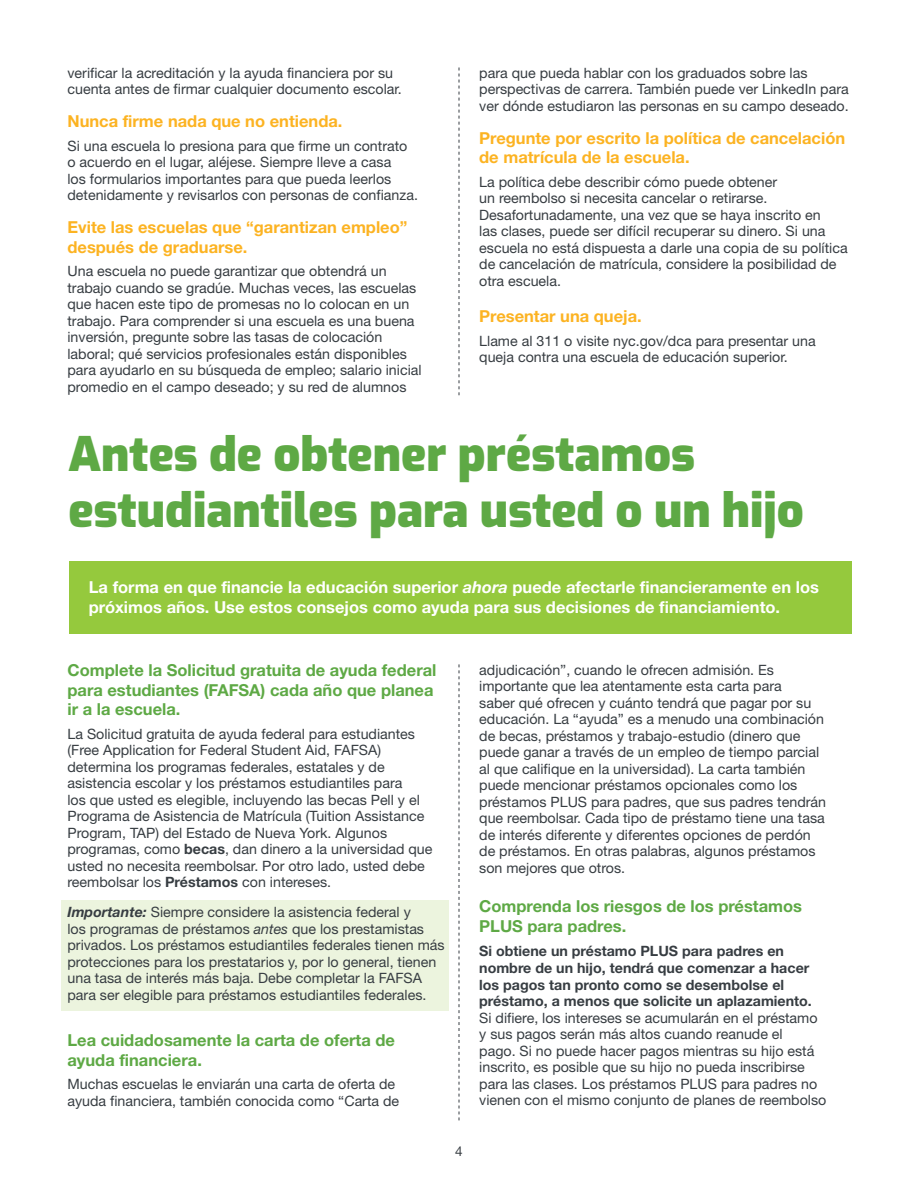
<style>
.page{position:relative;width:918px;height:1188px;background:#fff}
.page>*{position:absolute;margin:0;border:0;box-sizing:border-box;transform-origin:0 0}
.t1{font:900 47.25px/56.7px "Exo";color:#5ea945}
.t2{font:700 16.5px/19.6px "Helvetica Neue LT Std";color:#5ea945}
.t3{font:700 16.5px/19.6px "Helvetica Neue LT Std";color:#fcb322}
.t4{font:700 16.5px/19.6px "Helvetica Neue LT Std";color:#fff}
.t5{font:14.25px/16.5px "Helvetica Neue LT Std";color:#373d42}
.t6{font:700 14.25px/16.6px "Helvetica Neue LT Std";color:#373d42}
.t7{font:13.5px "Helvetica Neue LT Std";color:#373d42}
.s1{font-style:italic}
.s2{font-weight:700}
.s3{font-weight:700;font-style:italic}
</style>
<div class="page">
<div style="left:61px;top:900px;width:388px;height:111px;background:#ecf4de"></div>
<div style="left:69px;top:561px;width:783px;height:73px;background:#95c93d"></div>
<svg style="left:459px;top:68px;width:1px;height:327px"></svg>
<svg style="left:459px;top:664px;width:1px;height:456px"></svg>
<p class="t5" style="left:68px;top:64px;width:336px">verificar la acreditación y la ayuda financiera por su cuenta antes de firmar cualquier documento escolar.</p>
<p class="t3" style="left:68px;top:111px;width:276px">Nunca firme nada que no entienda.</p>
<p class="t5" style="left:68px;top:137px;width:352px">Si una escuela lo presiona para que firme un contrato o acuerdo en el lugar, aléjese. Siempre lleve a casa<br>los formularios importantes para que pueda leerlos detenidamente y revisarlos con personas de confianza.</p>
<p class="t3" style="left:68px;top:217px;width:342px">Evite las escuelas que “garantizan empleo” después de graduarse.</p>
<p class="t5" style="left:68px;top:263px;width:356px">Una escuela no puede garantizar que obtendrá un trabajo cuando se gradúe. Muchas veces, las escuelas que hacen este tipo de promesas no lo colocan en un trabajo. Para comprender si una escuela es una buena inversión, pregunte sobre las tasas de colocación laboral; qué servicios profesionales están disponibles para ayudarlo en su búsqueda de empleo; salario inicial promedio en el campo deseado; y su red de alumnos</p>
<p class="t5" style="left:479px;top:64px;width:371px">para que pueda hablar con los graduados sobre las perspectivas de carrera. También puede ver LinkedIn para ver dónde estudiaron las personas en su campo deseado.</p>
<p class="t3" style="left:479px;top:128px;width:367px">Pregunte por escrito la política de cancelación de matrícula de la escuela.</p>
<p class="t5" style="left:479px;top:173px;width:370px">La política debe describir cómo puede obtener<br>un reembolso si necesita cancelar o retirarse.<br>Desafortunadamente, una vez que se haya inscrito en<br>las clases, puede ser difícil recuperar su dinero. Si una escuela no está dispuesta a darle una copia de su política de cancelación de matrícula, considere la posibilidad de otra escuela.</p>
<p class="t3" style="left:479px;top:306px;width:164px">Presentar una queja.</p>
<p class="t5" style="left:479px;top:332px;width:338px">Llame al 311 o visite nyc.gov/dca para presentar una queja contra una escuela de educación superior.</p>
<h1 class="t1" style="left:69px;top:422px;width:737px">Antes de obtener préstamos estudiantiles para usted o un hijo</h1>
<p class="t4" style="left:89px;top:577px;width:732px">La forma en que financie la educación superior <span class="s1">ahora</span> puede afectarle financieramente en los próximos años. Use estos consejos como ayuda para sus decisiones de financiamiento.</p>
<p class="t2" style="left:68px;top:660px;width:370px">Complete la Solicitud gratuita de ayuda federal para estudiantes (FAFSA) cada año que planea ir a la escuela.</p>
<p class="t5" style="left:68px;top:725px;width:367px">La Solicitud gratuita de ayuda federal para estudiantes (Free Application for Federal Student Aid, FAFSA) determina los programas federales, estatales y de asistencia escolar y los préstamos estudiantiles para<br>los que usted es elegible, incluyendo las becas Pell y el Programa de Asistencia de Matrícula (Tuition Assistance Program, TAP) del Estado de Nueva York. Algunos programas, como <span class="s2">becas</span>, dan dinero a la universidad que usted no necesita reembolsar. Por otro lado, usted debe reembolsar los <span class="s2">Préstamos</span> con intereses.</p>
<p class="t5" style="left:68px;top:904px;width:379px"><span class="s3">Importante:</span> Siempre considere la asistencia federal y<br>los programas de préstamos <span class="s1">antes</span> que los prestamistas privados. Los préstamos estudiantiles federales tienen más protecciones para los prestatarios y, por lo general, tienen una tasa de interés más baja. Debe completar la FAFSA para ser elegible para préstamos estudiantiles federales.</p>
<p class="t2" style="left:68px;top:1030px;width:329px">Lea cuidadosamente la carta de oferta de ayuda financiera.</p>
<p class="t5" style="left:68px;top:1076px;width:333px">Muchas escuelas le enviarán una carta de oferta de ayuda financiera, también conocida como “Carta de</p>
<p class="t7" style="left:455px;top:1143px;width:9px">4</p>
<p class="t5" style="left:479px;top:661px;width:348px">adjudicación”, cuando le ofrecen admisión. Es importante que lea atentamente esta carta para<br>saber qué ofrecen y cuánto tendrá que pagar por su educación. La “ayuda” es a menudo una combinación de becas, préstamos y trabajo-estudio (dinero que puede ganar a través de un empleo de tiempo parcial al que califique en la universidad). La carta también puede mencionar préstamos opcionales como los préstamos PLUS para padres, que sus padres tendrán que reembolsar. Cada tipo de préstamo tiene una tasa de interés diferente y diferentes opciones de perdón de préstamos. En otras palabras, algunos préstamos son mejores que otros.</p>
<p class="t2" style="left:479px;top:896px;width:324px">Comprenda los riesgos de los préstamos<br>PLUS para padres.</p>
<p class="t6" style="left:479px;top:942px;width:334px">Si obtiene un préstamo PLUS para padres en nombre de un hijo, tendrá que comenzar a hacer los pagos tan pronto como se desembolse el préstamo, a menos que solicite un aplazamiento.</p>
<p class="t5" style="left:479px;top:1009px;width:349px">Si difiere, los intereses se acumularán en el préstamo y sus pagos serán más altos cuando reanude el<br>pago. Si no puede hacer pagos mientras su hijo está inscrito, es posible que su hijo no pueda inscribirse para las clases. Los préstamos PLUS para padres no vienen con el mismo conjunto de planes de reembolso</p>
</div>
